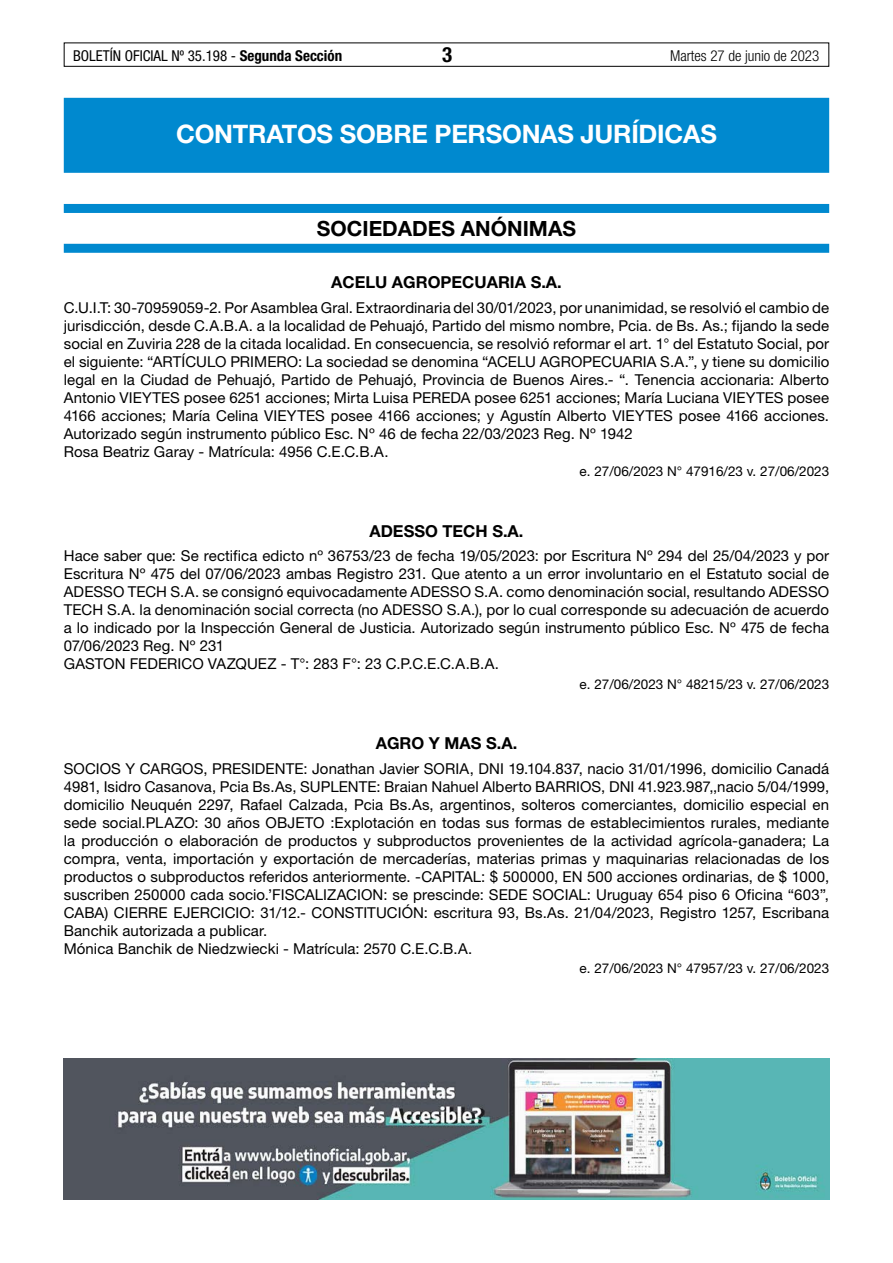
<style>
.page{position:relative;width:893px;height:1263px;background:#fff}
.page>*{position:absolute;margin:0;border:0;box-sizing:border-box;transform-origin:0 0}
.t1{font:700 25.5px "Helvetica Neue LT Std";letter-spacing:-.01em;color:#fff}
.t2{font:700 21px "Helvetica Neue LT Std";color:#000}
.t3{font:700 condensed 21px "Helvetica Neue LT Std";color:#000}
.t4{font:700 16.5px "Helvetica Neue LT Std";color:#000}
.t5{font:15px/18px "Helvetica Neue LT Std";letter-spacing:.005em;color:#000}
.t6{font:condensed 15px "Helvetica Neue LT Std";color:#000}
.t7{font:300 condensed 15px "Helvetica Neue LT Std";color:#000}
.t8{font:13.5px "Helvetica Neue LT Std";color:#000}
.s1{font-weight:700}
</style>
<div class="page">
<div style="left:64px;top:43px;width:765px;height:24px;border:1px solid #000"></div>
<div style="left:64px;top:98px;width:765px;height:75px;background:#0089cf"></div>
<div style="left:64px;top:204px;width:765px;height:9px;background:#0089cf"></div>
<div style="left:64px;top:244px;width:765px;height:9px;background:#0089cf"></div>
<img style="left:64px;top:1059px;width:765px;height:140px">
<p class="t6" style="left:73px;top:47px;width:271px">BOLETÍN OFICIAL Nº 35.198 - <span class="s1">Segunda Sección</span></p>
<h2 class="t3" style="left:442px;top:42px;width:12px">3</h2>
<p class="t7" style="left:670px;top:47px;width:151px">Martes 27 de junio de 2023</p>
<h1 class="t1" style="left:176px;top:118px;width:542px">CONTRATOS SOBRE PERSONAS JURÍDICAS</h1>
<h2 class="t2" style="left:317px;top:216px;width:261px">SOCIEDADES ANÓNIMAS</h2>
<p class="t4" style="left:331px;top:272px;width:232px">ACELU AGROPECUARIA S.A.</p>
<p class="t5" style="left:64px;top:298px;width:767px">C.U.I.T: 30-70959059-2. Por Asamblea Gral. Extraordinaria del 30/01/2023, por unanimidad, se resolvió el cambio de jurisdicción, desde C.A.B.A. a la localidad de Pehuajó, Partido del mismo nombre, Pcia. de Bs. As.; fijando la sede social en Zuviria 228 de la citada localidad. En consecuencia, se resolvió reformar el art. 1° del Estatuto Social, por el siguiente: “ARTÍCULO PRIMERO: La sociedad se denomina “ACELU AGROPECUARIA S.A.”, y tiene su domicilio legal en la Ciudad de Pehuajó, Partido de Pehuajó, Provincia de Buenos Aires.- “. Tenencia accionaria: Alberto Antonio VIEYTES posee 6251 acciones; Mirta Luisa PEREDA posee 6251 acciones; María Luciana VIEYTES posee 4166 acciones; María Celina VIEYTES posee 4166 acciones; y Agustín Alberto VIEYTES posee 4166 acciones.<br>Autorizado según instrumento público Esc. Nº 46 de fecha 22/03/2023 Reg. Nº 1942<br>Rosa Beatriz Garay - Matrícula: 4956 C.E.C.B.A.</p>
<p class="t8" style="left:580px;top:463px;width:251px">e. 27/06/2023 N° 47916/23 v. 27/06/2023</p>
<p class="t4" style="left:369px;top:521px;width:156px">ADESSO TECH S.A.</p>
<p class="t5" style="left:64px;top:547px;width:767px">Hace saber que: Se rectifica edicto nº 36753/23 de fecha 19/05/2023: por Escritura Nº 294 del 25/04/2023 y por Escritura Nº 475 del 07/06/2023 ambas Registro 231. Que atento a un error involuntario en el Estatuto social de ADESSO TECH S.A. se consignó equivocadamente ADESSO S.A. como denominación social, resultando ADESSO TECH S.A. la denominación social correcta (no ADESSO S.A.), por lo cual corresponde su adecuación de acuerdo a lo indicado por la Inspección General de Justicia. Autorizado según instrumento público Esc. Nº 475 de fecha 07/06/2023 Reg. Nº 231<br>GASTON FEDERICO VAZQUEZ - T°: 283 F°: 23 C.P.C.E.C.A.B.A.</p>
<p class="t8" style="left:580px;top:676px;width:251px">e. 27/06/2023 N° 48215/23 v. 27/06/2023</p>
<p class="t4" style="left:376px;top:733px;width:143px">AGRO Y MAS S.A.</p>
<p class="t5" style="left:64px;top:759px;width:767px">SOCIOS Y CARGOS, PRESIDENTE: Jonathan Javier SORIA, DNI 19.104.837, nacio 31/01/1996, domicilio Canadá 4981, Isidro Casanova, Pcia Bs.As, SUPLENTE: Braian Nahuel Alberto BARRIOS, DNI 41.923.987,,nacio 5/04/1999, domicilio Neuquén 2297, Rafael Calzada, Pcia Bs.As, argentinos, solteros comerciantes, domicilio especial en sede social.PLAZO: 30 años OBJETO :Explotación en todas sus formas de establecimientos rurales, mediante la producción o elaboración de productos y subproductos provenientes de la actividad agrícola-ganadera; La compra, venta, importación y exportación de mercaderías, materias primas y maquinarias relacionadas de los productos o subproductos referidos anteriormente. -CAPITAL: $ 500000, EN 500 acciones ordinarias, de $ 1000, suscriben 250000 cada socio.’FISCALIZACION: se prescinde: SEDE SOCIAL: Uruguay 654 piso 6 Oficina “603”, CABA) CIERRE EJERCICIO: 31/12.- CONSTITUCIÓN: escritura 93, Bs.As. 21/04/2023, Registro 1257, Escribana Banchik autorizada a publicar.<br>Mónica Banchik de Niedzwiecki - Matrícula: 2570 C.E.C.B.A.</p>
<p class="t8" style="left:580px;top:960px;width:251px">e. 27/06/2023 N° 47957/23 v. 27/06/2023</p>
</div>
